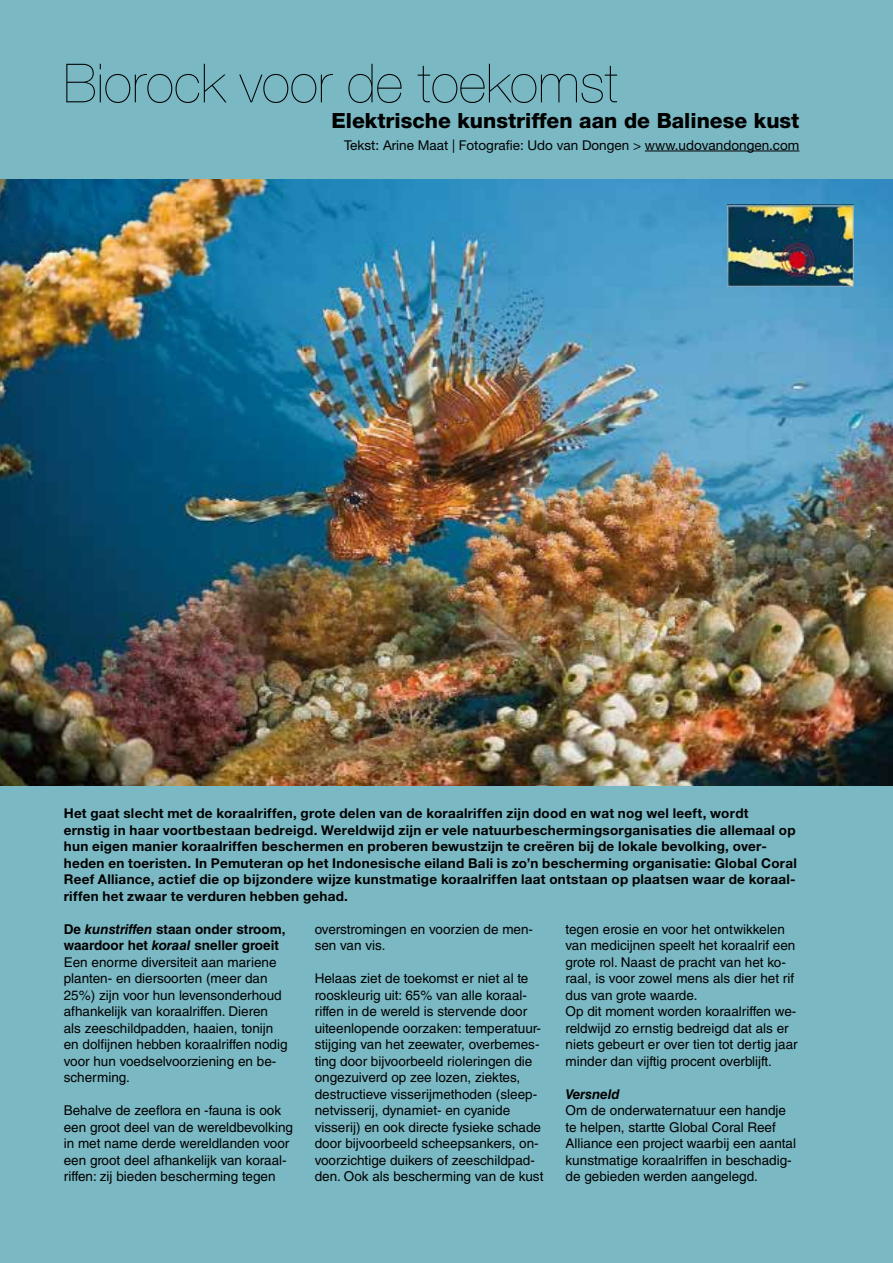
<style>
.page{position:relative;width:893px;height:1263px;background:#7ab8c3}
.page>*{position:absolute;margin:0;border:0;box-sizing:border-box;transform-origin:0 0}
.t1{font:200 54px "Helvetica Neue LT Std";color:#000}
.t2{font:800 21px "Helvetica Neue LT Std";color:#000}
.t3{font:13.5px/16.5px "Helvetica LT Std";color:#000}
.t4{font:700 13.5px/16.5px "Helvetica Neue LT Std";letter-spacing:.02em;color:#000}
.t5{font:13.5px "Helvetica Neue LT Std";color:#000}
.t6{font:italic 700 13.5px "Helvetica LT Std";color:#000}
.s1{font-weight:700}
.s2{font-weight:700;font-style:italic}
</style>
<div class="page">
<hr style="left:645px;top:151px;width:154px;height:1px;background:#000">
<img style="left:0;top:180px;width:893px;height:605px">
<img style="left:727px;top:205px;width:126px;height:81px">
<h1 class="t1" style="left:64px;top:52px;width:556px">Biorock voor de toekomst</h1>
<h2 class="t2" style="left:331px;top:108px;width:469px">Elektrische kunstriffen aan de Balinese kust</h2>
<p class="t5" style="left:344px;top:137px;width:457px">Tekst: Arine Maat | Fotografie: Udo van Dongen &gt; www.udovandongen.com</p>
<p class="t4" style="left:64px;top:805px;width:735px">Het gaat slecht met de koraalriffen, grote delen van de koraalriffen zijn dood en wat nog wel leeft, wordt ernstig in haar voortbestaan bedreigd. Wereldwijd zijn er vele natuurbeschermingsorganisaties die allemaal op hun eigen manier koraalriffen beschermen en proberen bewustzijn te creëren bij de lokale bevolking, over&shy;heden en toeristen. In Pemuteran op het Indonesische eiland Bali is zo’n bescherming organisatie: Global Coral Reef Alliance, actief die op bijzondere wijze kunstmatige koraalriffen laat ontstaan op plaatsen waar de koraal&shy;riffen het zwaar te verduren hebben gehad.</p>
<p class="t3" style="left:64px;top:921px;width:225px"><span class="s1">De</span> <span class="s2">kunstriffen</span> <span class="s1">staan onder stroom, waardoor het</span> <span class="s2">koraal</span> <span class="s1">sneller groeit </span>Een enorme diversiteit aan mariene planten- en diersoorten (meer dan 25%) zijn voor hun levensonderhoud afhankelijk van koraalriffen. Dieren als zeeschildpadden, haaien, tonijn en dolfijnen hebben koraalriffen nodig voor hun voedselvoorziening en be&shy;scherming.</p>
<p class="t3" style="left:64px;top:1102px;width:231px">Behalve de zeeflora en -fauna is ook een groot deel van de wereldbevolking in met name derde wereldlanden voor een groot deel afhankelijk van koraal&shy;riffen: zij bieden bescherming tegen</p>
<p class="t3" style="left:315px;top:921px;width:220px">overstromingen en voorzien de men&shy;sen van vis.</p>
<p class="t3" style="left:315px;top:970px;width:230px">Helaas ziet de toekomst er niet al te rooskleurig uit: 65% van alle koraal&shy;riffen in de wereld is stervende door uiteenlopende oorzaken: temperatuur&shy;stijging van het zeewater, overbemes&shy;ting door bijvoorbeeld rioleringen die ongezuiverd op zee lozen, ziektes, destructieve visserijmethoden (sleep&shy;netvisserij, dynamiet- en cyanide visserij) en ook directe fysieke schade door bijvoorbeeld scheepsankers, on&shy;voorzichtige duikers of zeeschildpad&shy;den. Ook als bescherming van de kust</p>
<p class="t3" style="left:566px;top:921px;width:234px">tegen erosie en voor het ontwikkelen van medicijnen speelt het koraalrif een grote rol. Naast de pracht van het ko&shy;raal, is voor zowel mens als dier het rif dus van grote waarde.<br>Op dit moment worden koraalriffen we&shy;reldwijd zo ernstig bedreigd dat als er niets gebeurt er over tien tot dertig jaar minder dan vijftig procent overblijft.</p>
<p class="t6" style="left:566px;top:1086px;width:56px">Versneld</p>
<p class="t3" style="left:566px;top:1102px;width:232px">Om de onderwaternatuur een handje te helpen, startte Global Coral Reef Alliance een project waarbij een aantal kunstmatige koraalriffen in beschadig&shy;de gebieden werden aangelegd.</p>
</div>
